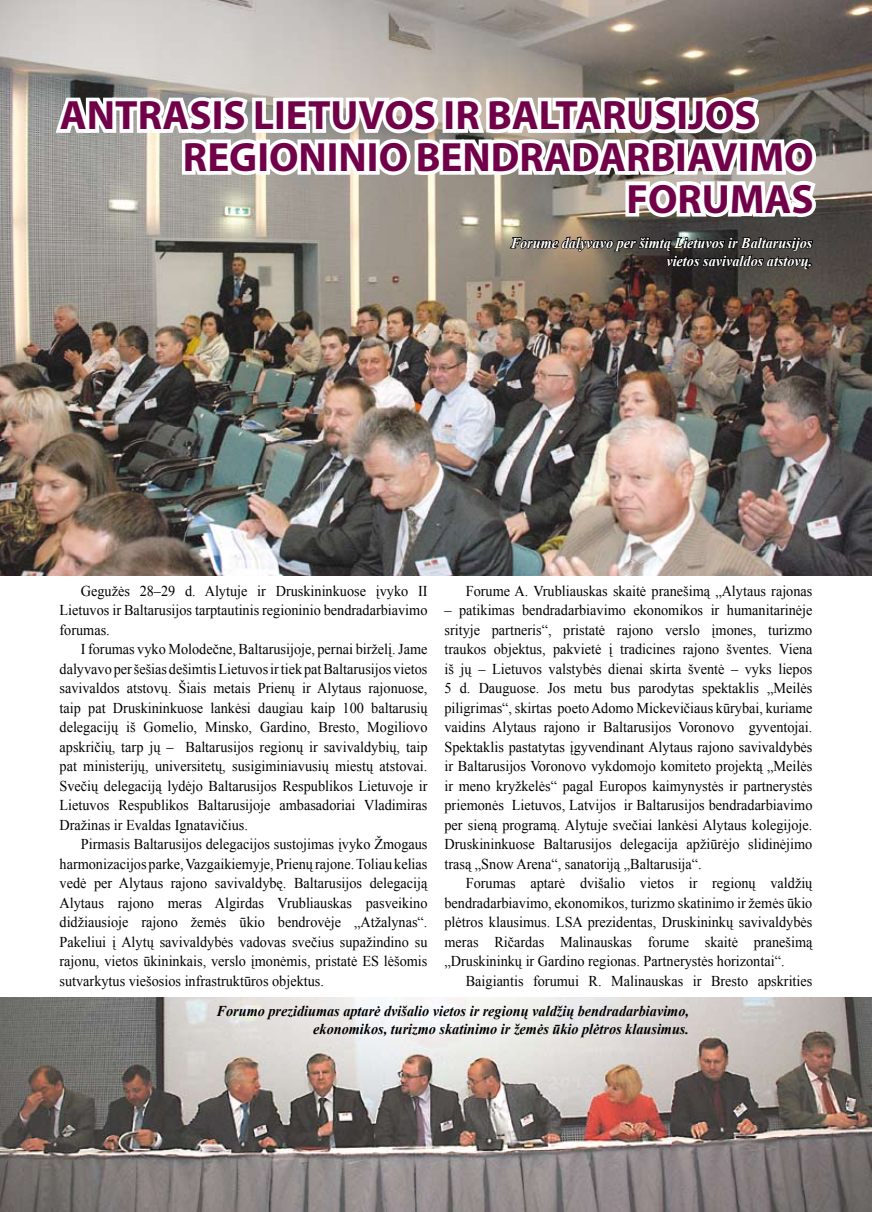
<style>
.page{position:relative;width:872px;height:1212px;background:#fff}
.page>*{position:absolute;margin:0;border:0;box-sizing:border-box;transform-origin:0 0}
.t1{font:700 41.1px "Myriad Pro";color:#710049}
.t2{font:15px/19.5px "Times New Roman";color:#000;text-align:justify;scale:.95 1}
.t3{font:italic 700 15px/18px "Times New Roman";color:#000;text-align:right;scale:.95 1}
.t4{font:italic 700 15px/18px "Times New Roman";color:#fff;text-align:right;scale:.95 1}
</style>
<div class="page">
<img style="left:0;top:0;width:871px;height:576px">
<img style="left:0;top:997px;width:872px;height:215px">
<img style="left:51px;top:91px;width:769px;height:226px">
<svg style="left:60px;top:1168px;width:8px;height:10px"></svg>
<h1 class="t1" style="left:60px;top:88px;width:698px">ANTRASIS LIETUVOS IR BALTARUSIJOS</h1>
<h1 class="t1" style="left:183px;top:130px;width:632px">REGIONINIO BENDRADARBIAVIMO</h1>
<h1 class="t1" style="left:626px;top:172px;width:189px">FORUMAS</h1>
<p class="t4" style="left:510px;top:233px;width:319px">Forume dalyvavo per šimtą Lietuvos ir Baltarusijos vietos savivaldos atstovų.</p>
<p class="t2" style="left:60px;top:581px;width:389px;text-indent:21px">Gegužės 28–29 d. Alytuje ir Druskininkuose įvyko II Lietuvos ir Baltarusijos tarptautinis regioninio bendradarbiavimo forumas.</p>
<p class="t2" style="left:60px;top:639px;width:389px;text-indent:21px">I forumas vyko Molodečne, Baltarusijoje, pernai birželį. Jame dalyvavo per šešias dešimtis Lietuvos ir tiek pat Baltarusijos vietos savivaldos atstovų. Šiais metais Prienų ir Alytaus rajonuose, taip pat Druskininkuose lankėsi daugiau kaip 100 baltarusių delegacijų iš Gomelio, Minsko, Gardino, Bresto, Mogiliovo apskričių, tarp jų – Baltarusijos regionų ir savivaldybių, taip pat ministerijų, universitetų, susigiminiavusių miestų atstovai.<br>Svečių delegaciją lydėjo Baltarusijos Respublikos Lietuvoje ir Lietuvos Respublikos Baltarusijoje ambasadoriai Vladimiras Dražinas ir Evaldas Ignatavičius.</p>
<p class="t2" style="left:60px;top:834px;width:389px;text-indent:21px">Pirmasis Baltarusijos delegacijos sustojimas įvyko Žmogaus harmonizacijos parke, Vazgaikiemyje, Prienų rajone. Toliau kelias vedė per Alytaus rajono savivaldybę. Baltarusijos delegaciją Alytaus rajono meras Algirdas Vrubliauskas pasveikino didžiausioje rajono žemės ūkio bendrovėje „Atžalynas“.<br>Pakeliui į Alytų savivaldybės vadovas svečius supažindino su rajonu, vietos ūkininkais, verslo įmonėmis, pristatė ES lėšomis sutvarkytus viešosios infrastruktūros objektus.</p>
<p class="t2" style="left:466px;top:581px;width:366px">Forume A. Vrubliauskas skaitė pranešimą „Alytaus rajonas</p>
<p class="t2" style="left:444px;top:600px;width:389px">– patikimas bendradarbiavimo ekonomikos ir humanitarinėje srityje partneris“, pristatė rajono verslo įmones, turizmo traukos objektus, pakvietė į tradicines rajono šventes. Viena iš jų – Lietuvos valstybės dienai skirta šventė – vyks liepos 5 d. Dauguose. Jos metu bus parodytas spektaklis „Meilės piligrimas“, skirtas poeto Adomo Mickevičiaus kūrybai, kuriame vaidins Alytaus rajono ir Baltarusijos Voronovo gyventojai.<br>Spektaklis pastatytas įgyvendinant Alytaus rajono savivaldybės ir Baltarusijos Voronovo vykdomojo komiteto projektą „Meilės ir meno kryžkelės“ pagal Europos kaimynystės ir partnerystės priemonės Lietuvos, Latvijos ir Baltarusijos bendradarbiavimo per sieną programą. Alytuje svečiai lankėsi Alytaus kolegijoje.<br>Druskininkuose Baltarusijos delegacija apžiūrėjo slidinėjimo trasą „Snow Arena“, sanatoriją „Baltarusija“.</p>
<p class="t2" style="left:444px;top:873px;width:389px;text-indent:21px">Forumas aptarė dvišalio vietos ir regionų valdžių bendradarbiavimo, ekonomikos, turizmo skatinimo ir žemės ūkio plėtros klausimus. LSA prezidentas, Druskininkų savivaldybės meras Ričardas Malinauskas forume skaitė pranešimą „Druskininkų ir Gardino regionas. Partnerystės horizontai“.</p>
<p class="t2" style="left:466px;top:971px;width:366px">Baigiantis forumui R. Malinauskas ir Bresto apskrities</p>
<p class="t3" style="left:217px;top:1001px;width:499px">Forumo prezidiumas aptarė dvišalio vietos ir regionų valdžių bendradarbiavimo, ekonomikos, turizmo skatinimo ir žemės ūkio plėtros klausimus.</p>
</div>
